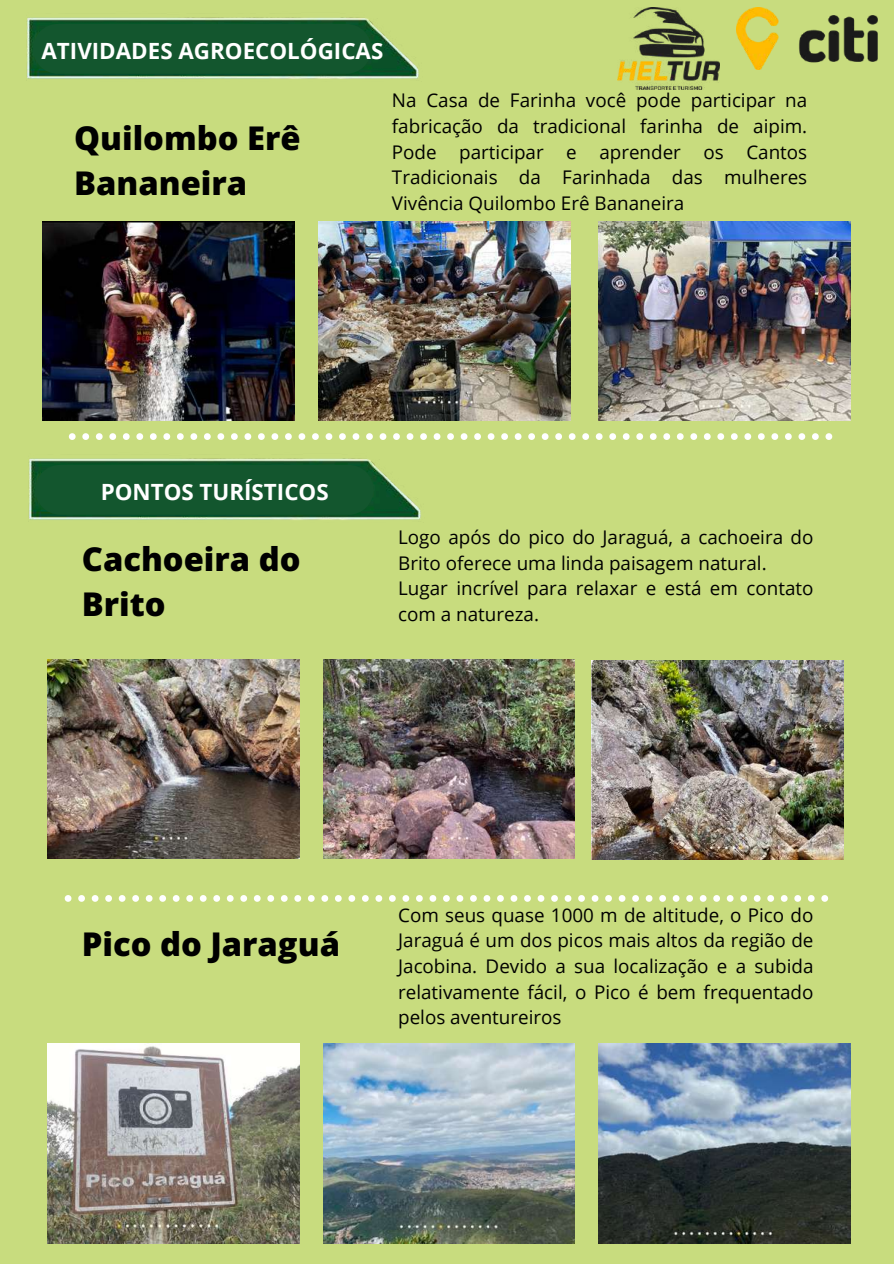
<style>
.page{position:relative;width:894px;height:1264px;background:#fff}
.page>*{position:absolute;margin:0;border:0;box-sizing:border-box;transform-origin:0 0}
.t1{font:800 32.7px/45px "Open Sans";color:#000}
.t2{font:700 22.35px "Open Sans";color:#fff}
.t3{font:18.75px/25.7px "Open Sans";color:#000;text-align:justify}
</style>
<div class="page">
<div style="left:0;top:0;width:893px;height:1263px;background:#c8dc7e"></div>
<img style="left:27px;top:17px;width:392px;height:62px">
<div style="left:33px;top:24px;width:338px;height:50px;background:#13562e"></div>
<svg style="left:69px;top:433px;width:763px;height:7px"></svg>
<img style="left:736px;top:8px;width:141px;height:62px">
<img style="left:617px;top:8px;width:101px;height:82px">
<img style="left:319px;top:221px;width:251px;height:200px">
<img style="left:598px;top:221px;width:252px;height:200px">
<img style="left:43px;top:221px;width:251px;height:200px">
<img style="left:323px;top:659px;width:251px;height:199px">
<img style="left:591px;top:660px;width:251px;height:199px">
<img style="left:47px;top:659px;width:252px;height:199px">
<svg style="left:65px;top:895px;width:762px;height:6px"></svg>
<img style="left:323px;top:1043px;width:251px;height:200px">
<img style="left:598px;top:1043px;width:252px;height:200px">
<img style="left:47px;top:1043px;width:252px;height:200px">
<img style="left:29px;top:458px;width:392px;height:62px">
<div style="left:35px;top:465px;width:338px;height:50px;background:#13562e"></div>
<p class="t2" style="left:42px;top:35px;width:343px">ATIVIDADES AGROECOLÓGICAS</p>
<h1 class="t1" style="left:74px;top:114px;width:228px">Quilombo Erê<br>Bananeira</h1>
<p class="t3" style="left:392px;top:87px;width:416px">Na Casa de Farinha você pode participar na fabricação da tradicional farinha de aipim.<br>Pode participar e aprender os Cantos Tradicionais da Farinhada das mulheres Vivência Quilombo Erê Bananeira</p>
<p class="t2" style="left:101px;top:476px;width:229px">PONTOS TURÍSTICOS</p>
<h1 class="t1" style="left:82px;top:536px;width:220px">Cachoeira do<br>Brito</h1>
<p class="t3" style="left:398px;top:524px;width:416px;text-align:left">Logo após do pico do Jaraguá, a cachoeira do Brito oferece uma linda paisagem natural.<br>Lugar incrível para relaxar e está em contato com a natureza.</p>
<h1 class="t1" style="left:82px;top:920px;width:260px">Pico do Jaraguá</h1>
<p class="t3" style="left:398px;top:901px;width:416px">Com seus quase 1000 m de altitude, o Pico do Jaraguá é um dos picos mais altos da região de Jacobina. Devido a sua localização e a subida relativamente fácil, o Pico é bem frequentado pelos aventureiros</p>
</div>
